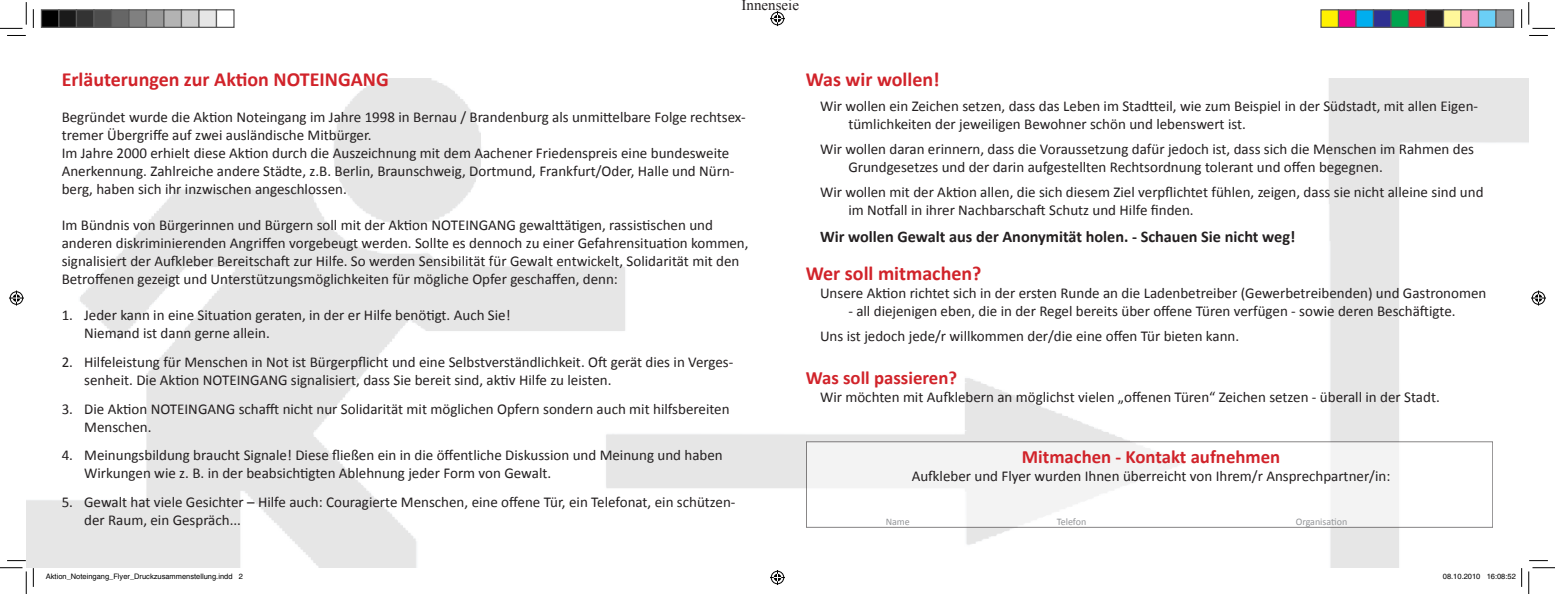
<style>
.page{position:relative;width:1555px;height:594px;background:#fff}
.page>*{position:absolute;margin:0;border:0;box-sizing:border-box;transform-origin:0 0}
.t1{font:700 20px "Calibri";color:#d1232a}
.t2{font:700 18.75px "Calibri";color:#d1232a}
.t3{font:700 16.25px "Calibri";color:#231f20}
.t4{font:15px/18px "Calibri";color:#231f20}
.t5{font:15px "Times New Roman";color:#231f20}
.t6{font:10px "Calibri";color:#939598}
.t7{font:7.5px "Helvetica";color:#000}
</style>
<div class="page">
<svg style="left:7px;top:35px;width:19px;height:1px"></svg>
<svg style="left:1529px;top:35px;width:19px;height:1px"></svg>
<svg style="left:7px;top:560px;width:19px;height:1px"></svg>
<svg style="left:1529px;top:560px;width:19px;height:1px"></svg>
<svg style="left:33px;top:9px;width:1px;height:19px"></svg>
<svg style="left:33px;top:567px;width:1px;height:19px"></svg>
<svg style="left:1521px;top:9px;width:1px;height:19px"></svg>
<svg style="left:0;top:2px;width:27px;height:27px"></svg>
<svg style="left:0;top:567px;width:27px;height:26px"></svg>
<svg style="left:1528px;top:2px;width:27px;height:27px"></svg>
<svg style="left:1528px;top:567px;width:27px;height:26px"></svg>
<svg style="left:770px;top:11px;width:15px;height:15px"></svg>
<svg style="left:770px;top:570px;width:15px;height:14px"></svg>
<svg style="left:9px;top:290px;width:15px;height:15px"></svg>
<svg style="left:1531px;top:290px;width:15px;height:15px"></svg>
<div style="left:41px;top:10px;width:18px;height:17px;background:#000"></div>
<div style="left:41px;top:9px;width:19px;height:19px;border:1px solid #595959"></div>
<div style="left:59px;top:10px;width:17px;height:17px;background:#1a1a1a"></div>
<div style="left:58px;top:9px;width:19px;height:19px;border:1px solid #595959"></div>
<div style="left:76px;top:10px;width:18px;height:17px;background:#333"></div>
<div style="left:76px;top:9px;width:19px;height:19px;border:1px solid #595959"></div>
<div style="left:94px;top:10px;width:17px;height:17px;background:#4d4d4d"></div>
<div style="left:93px;top:9px;width:19px;height:19px;border:1px solid #595959"></div>
<div style="left:111px;top:10px;width:18px;height:17px;background:#666"></div>
<div style="left:111px;top:9px;width:19px;height:19px;border:1px solid #595959"></div>
<div style="left:129px;top:10px;width:17px;height:17px;background:#808080"></div>
<div style="left:128px;top:9px;width:19px;height:19px;border:1px solid #595959"></div>
<div style="left:146px;top:10px;width:18px;height:17px;background:#999"></div>
<div style="left:146px;top:9px;width:19px;height:19px;border:1px solid #595959"></div>
<div style="left:164px;top:10px;width:17px;height:17px;background:#b3b3b3"></div>
<div style="left:163px;top:9px;width:19px;height:19px;border:1px solid #595959"></div>
<div style="left:181px;top:10px;width:18px;height:17px;background:#ccc"></div>
<div style="left:181px;top:9px;width:19px;height:19px;border:1px solid #595959"></div>
<div style="left:199px;top:10px;width:17px;height:17px;background:#e6e6e6"></div>
<div style="left:198px;top:9px;width:19px;height:19px;border:1px solid #595959"></div>
<div style="left:216px;top:9px;width:19px;height:19px;border:1px solid #595959"></div>
<div style="left:1321px;top:10px;width:17px;height:17px;background:#fff101"></div>
<div style="left:1320px;top:9px;width:19px;height:19px;border:1px solid #595959"></div>
<div style="left:1338px;top:10px;width:18px;height:17px;background:#ed028c"></div>
<div style="left:1338px;top:9px;width:19px;height:19px;border:1px solid #595959"></div>
<div style="left:1356px;top:10px;width:17px;height:17px;background:#00aeef"></div>
<div style="left:1355px;top:9px;width:19px;height:19px;border:1px solid #595959"></div>
<div style="left:1373px;top:10px;width:18px;height:17px;background:#2e3092"></div>
<div style="left:1373px;top:9px;width:19px;height:19px;border:1px solid #595959"></div>
<div style="left:1391px;top:10px;width:17px;height:17px;background:#00a54f"></div>
<div style="left:1390px;top:9px;width:19px;height:19px;border:1px solid #595959"></div>
<div style="left:1408px;top:10px;width:18px;height:17px;background:#ee1d23"></div>
<div style="left:1408px;top:9px;width:19px;height:19px;border:1px solid #595959"></div>
<div style="left:1426px;top:10px;width:17px;height:17px;background:#231f20"></div>
<div style="left:1425px;top:9px;width:19px;height:19px;border:1px solid #595959"></div>
<div style="left:1443px;top:10px;width:18px;height:17px;background:#fff79a"></div>
<div style="left:1443px;top:9px;width:19px;height:19px;border:1px solid #595959"></div>
<div style="left:1461px;top:10px;width:17px;height:17px;background:#f499c2"></div>
<div style="left:1460px;top:9px;width:19px;height:19px;border:1px solid #595959"></div>
<div style="left:1478px;top:10px;width:18px;height:17px;background:#6bcff6"></div>
<div style="left:1478px;top:9px;width:19px;height:19px;border:1px solid #595959"></div>
<div style="left:1496px;top:10px;width:17px;height:17px;background:#939598"></div>
<div style="left:1495px;top:9px;width:19px;height:19px;border:1px solid #595959"></div>
<svg style="left:1521px;top:568px;width:1px;height:18px"></svg>
<p class="t5" style="left:742px;top:-5px;width:59px">Innenseie</p>
<h1 class="t1" style="left:62px;top:66px;width:329px">Erläuterungen zur Aktion NOTEINGANG</h1>
<p class="t4" style="left:62px;top:108px;width:685px">Begründet wurde die Aktion Noteingang im Jahre 1998 in Bernau / Brandenburg als unmittelbare Folge rechtsex&shy;tremer Übergriffe auf zwei ausländische Mitbürger.<br>Im Jahre 2000 erhielt diese Aktion durch die Auszeichnung mit dem Aachener Friedenspreis eine bundesweite Anerkennung. Zahlreiche andere Städte, z.B. Berlin, Braunschweig, Dortmund, Frankfurt/Oder, Halle und Nürn&shy;berg, haben sich ihr inzwischen angeschlossen.</p>
<p class="t4" style="left:62px;top:216px;width:688px">Im Bündnis von Bürgerinnen und Bürgern soll mit der Aktion NOTEINGANG gewalttätigen, rassistischen und anderen diskriminierenden Angriffen vorgebeugt werden. Sollte es dennoch zu einer Gefahrensituation kommen, signalisiert der Aufkleber Bereitschaft zur Hilfe. So werden Sensibilität für Gewalt entwickelt, Solidarität mit den Betroffenen gezeigt und Unterstützungsmöglichkeiten für mögliche Opfer geschaffen, denn:</p>
<p class="t4" style="left:84px;top:306px;width:428px;text-indent:-22px">1. Jeder kann in eine Situation geraten, in der er Hilfe benötigt. Auch Sie!<br>Niemand ist dann gerne allein.</p>
<p class="t4" style="left:84px;top:353px;width:651px;text-indent:-22px">2. Hilfeleistung für Menschen in Not ist Bürgerpflicht und eine Selbstverständlichkeit. Oft gerät dies in Verges&shy;senheit. Die Aktion NOTEINGANG signalisiert, dass Sie bereit sind, aktiv Hilfe zu leisten.</p>
<p class="t4" style="left:84px;top:399px;width:647px;text-indent:-22px">3. Die Aktion NOTEINGANG schafft nicht nur Solidarität mit möglichen Opfern sondern auch mit hilfsbereiten<br>Menschen.</p>
<p class="t4" style="left:84px;top:446px;width:640px;text-indent:-22px">4. Meinungsbildung braucht Signale! Diese fließen ein in die öffentliche Diskussion und Meinung und haben<br>Wirkungen wie z. B. in der beabsichtigten Ablehnung jeder Form von Gewalt.</p>
<p class="t4" style="left:84px;top:492px;width:653px;text-indent:-22px">5. Gewalt hat viele Gesichter – Hilfe auch: Couragierte Menschen, eine offene Tür, ein Telefonat, ein schützen&shy;der Raum, ein Gespräch...</p>
<h1 class="t1" style="left:806px;top:66px;width:135px">Was wir wollen!</h1>
<p class="t4" style="left:848px;top:97px;width:631px;text-indent:-28px">Wir wollen ein Zeichen setzen, dass das Leben im Stadtteil, wie zum Beispiel in der Südstadt, mit allen Eigen&shy;tümlichkeiten der jeweiligen Bewohner schön und lebenswert ist.</p>
<p class="t4" style="left:848px;top:140px;width:627px;text-indent:-28px">Wir wollen daran erinnern, dass die Voraussetzung dafür jedoch ist, dass sich die Menschen im Rahmen des<br>Grundgesetzes und der darin aufgestellten Rechtsordnung tolerant und offen begegnen.</p>
<p class="t4" style="left:848px;top:183px;width:637px;text-indent:-28px">Wir wollen mit der Aktion allen, die sich diesem Ziel verpflichtet fühlen, zeigen, dass sie nicht alleine sind und im Notfall in ihrer Nachbarschaft Schutz und Hilfe finden.</p>
<p class="t3" style="left:820px;top:226px;width:477px">Wir wollen Gewalt aus der Anonymität holen. - Schauen Sie nicht weg!</p>
<h1 class="t1" style="left:806px;top:260px;width:177px">Wer soll mitmachen?</h1>
<p class="t4" style="left:820px;top:283px;width:668px">Unsere Aktion richtet sich in der ersten Runde an die Ladenbetreiber (Gewerbetreibenden) und Gastronomen</p>
<p class="t4" style="left:820px;top:298px;width:637px;line-height:25.1px;text-indent:28px">- all diejenigen eben, die in der Regel bereits über offene Türen verfügen - sowie deren Beschäftigte.<br>Uns ist jedoch jede/r willkommen der/die eine offen Tür bieten kann.</p>
<p class="t2" style="left:806px;top:365px;width:153px">Was soll passieren?</p>
<p class="t4" style="left:820px;top:387px;width:621px">Wir möchten mit Aufklebern an möglichst vielen „offenen Türen“ Zeichen setzen - überall in der Stadt.</p>
<p class="t2" style="left:1022px;top:444px;width:260px">Mitmachen - Kontakt aufnehmen</p>
<p class="t4" style="left:912px;top:466px;width:480px">Aufkleber und Flyer wurden Ihnen überreicht von Ihrem/r Ansprechpartner/in:</p>
<p class="t6" style="left:886px;top:514px;width:26px">Name</p>
<p class="t6" style="left:1057px;top:514px;width:31px">Telefon</p>
<p class="t6" style="left:1296px;top:514px;width:53px">Organisation</p>
<p class="t7" style="left:46px;top:572px;width:199px">Aktion_Noteingang_Flyer_Druckzusammenstellung.indd 2</p>
<p class="t7" style="left:1443px;top:572px;width:74px">08.10.2010 16:08:52</p>
</div>
